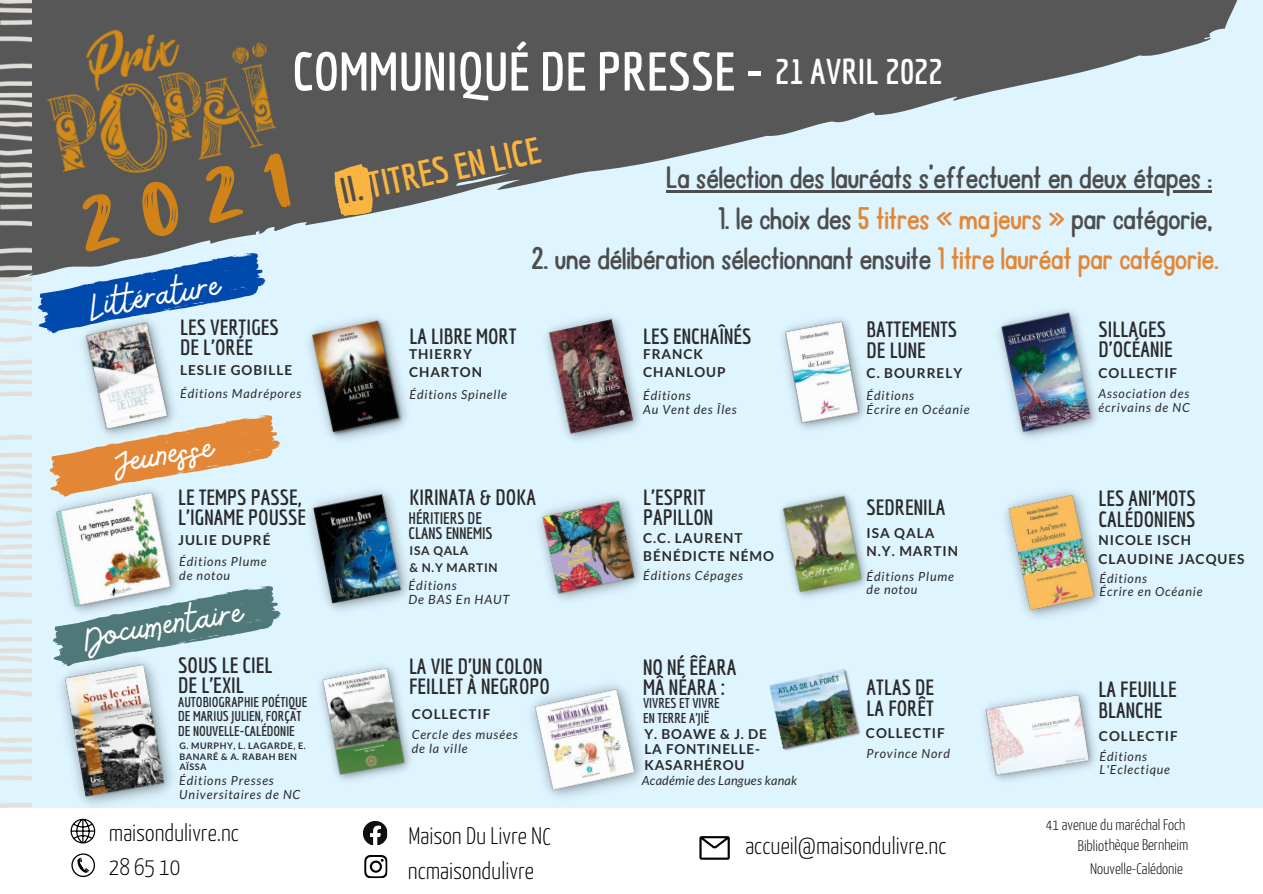
<style>
.page{position:relative;width:1263px;height:894px;background:#fff}
.page>*{position:absolute;margin:0;border:0;box-sizing:border-box;transform-origin:0 0}
.t1{font:100.5px "Better Together Script";color:#d28318}
.t2{font:700 52.95px "Economica";color:#fff}
.t3{font:41.25px "Bellaboo";color:#fff}
.t4{font:41.1px "Bellaboo";color:#fff}
.t5{font:700 36px "Economica";color:#fab540}
.t6{font:700 34.95px "Economica";color:#fff}
.t7{font:33px "Ballpoint";color:#4d4d4d}
.t8{font:300 24px "Yanone Kaffeesatz";color:#000}
.t9{font:300 23.85px "Yanone Kaffeesatz";color:#000}
.t10{font:700 21.6px "Economica";color:#2b2a2a}
.t11{font:700 21.45px/20.2px "Economica";color:#2b2a2a}
.t12{font:700 16.2px "Economica";color:#2b2a2a}
.t13{font:300 15.3px "Yanone Kaffeesatz";letter-spacing:-.005em;color:#000}
.t14{font:700 13.8px "Economica";color:#2b2a2a}
.t15{font:700 13.65px/18.1px "Lato";letter-spacing:.07em;color:#2b2a2a}
.t16{font:italic 12.75px "Lato";letter-spacing:.07em;color:#2b2a2a}
.t17{font:italic 12.6px "Lato";letter-spacing:.02em;color:#2b2a2a}
.t18{font:italic 12.45px/13.5px "Lato";letter-spacing:.07em;color:#2b2a2a}
.t19{font:700 12px "Lato";letter-spacing:.055em;color:#2b2a2a}
.t20{font:700 9px/10.5px "Lato";letter-spacing:.055em;color:#2b2a2a}
.s1{color:#4d4d4d}
.s2{color:#e38737}
</style>
<div class="page">
<div style="left:0;top:0;width:1263px;height:893px;background:#def4ff"></div>
<svg style="left:31px;top:0;width:385px;height:291px;fill:#575757"></svg>
<svg style="left:412px;top:0;width:798px;height:188px;fill:#575757"></svg>
<img style="left:31px;top:0;width:274px;height:249px">
<img style="left:0;top:0;width:31px;height:808px">
<svg style="left:330px;top:162px;width:48px;height:57px;background:#bb9451"></svg>
<div style="left:0;top:808px;width:1263px;height:85px;background:#fff"></div>
<svg style="left:363px;top:821px;width:25px;height:24px"></svg>
<svg style="left:364px;top:855px;width:24px;height:23px"></svg>
<svg style="left:71px;top:853px;width:24px;height:23px"></svg>
<svg style="left:73px;top:854px;width:21px;height:21px"></svg>
<svg style="left:77px;top:857px;width:12px;height:15px"></svg>
<svg style="left:71px;top:820px;width:24px;height:23px"></svg>
<svg style="left:699px;top:836px;width:31px;height:23px"></svg>
<img style="left:83px;top:336px;width:91px;height:76px">
<svg style="left:32px;top:250px;width:236px;height:86px"></svg>
<img style="left:310px;top:491px;width:98px;height:120px">
<svg style="left:49px;top:412px;width:231px;height:64px"></svg>
<img style="left:61px;top:669px;width:111px;height:151px">
<svg style="left:53px;top:586px;width:228px;height:83px"></svg>
<img style="left:539px;top:497px;width:102px;height:103px">
<img style="left:983px;top:691px;width:113px;height:90px">
<img style="left:309px;top:317px;width:98px;height:123px">
<img style="left:50px;top:476px;width:142px;height:150px">
<img style="left:782px;top:318px;width:83px;height:111px">
<img style="left:1005px;top:491px;width:97px;height:126px">
<img style="left:999px;top:310px;width:98px;height:128px">
<img style="left:531px;top:684px;width:111px;height:113px">
<img style="left:781px;top:493px;width:86px;height:104px">
<img style="left:769px;top:668px;width:92px;height:83px">
<img style="left:320px;top:665px;width:90px;height:116px">
<hr style="left:666px;top:190px;width:546px;height:3px;background:#4d4d4d">
<img style="left:546px;top:316px;width:94px;height:124px">
<p class="t2" style="left:292px;top:40px;width:472px">COMMUNIQUÉ DE PRESSE -</p>
<p class="t6" style="left:775px;top:51px;width:169px">21 AVRIL 2022</p>
<p class="t1" style="left:69px;top:185px;width:217px;rotate:-13deg">2021</p>
<p class="t4" style="left:86px;top:280px;width:132px;rotate:-9deg">Littérature</p>
<p class="t11" style="left:180px;top:316px;width:100px">LES VERTIGES</p>
<p class="t11" style="left:180px;top:337px;width:74px">DE L'ORÉE</p>
<p class="t15" style="left:180px;top:361px;width:114px">LESLIE GOBILLE</p>
<p class="t18" style="left:180px;top:386px;width:123px">Éditions Madrépores</p>
<p class="t3" style="left:110px;top:436px;width:101px;rotate:-9deg">Jeunesse</p>
<p class="t11" style="left:178px;top:486px;width:130px">LE TEMPS PASSE,<br>L'IGNAME POUSSE</p>
<p class="t15" style="left:178px;top:531px;width:94px">JULIE DUPRÉ</p>
<p class="t18" style="left:179px;top:554px;width:89px">Éditions Plume de notou</p>
<p class="t3" style="left:81px;top:610px;width:161px;rotate:-9deg">Documentaire</p>
<p class="t10" style="left:178px;top:652px;width:96px">SOUS LE CIEL</p>
<p class="t10" style="left:178px;top:672px;width:67px">DE L'EXIL</p>
<p class="t14" style="left:178px;top:693px;width:131px">AUTOBIOGRAPHIE POÉTIQUE</p>
<p class="t14" style="left:178px;top:708px;width:125px">DE MARIUS JULIEN, FORÇAT</p>
<p class="t14" style="left:178px;top:722px;width:118px">DE NOUVELLE-CALÉDONIE</p>
<p class="t20" style="left:179px;top:740px;width:128px">G. MURPHY, L. LAGARDE, E.<br>BANARÉ &amp; A. RABAH BEN<br>AÏSSA</p>
<p class="t18" style="left:179px;top:773px;width:96px">Éditions Presses</p>
<p class="t18" style="left:179px;top:787px;width:123px">Universitaires de NC</p>
<p class="t9" style="left:109px;top:823px;width:131px">maisondulivre.nc</p>
<p class="t9" style="left:109px;top:857px;width:73px">28 65 10</p>
<p class="t5" style="left:336px;top:170px;width:205px;rotate:-12deg"><span class="s1">II.</span> TITRES EN LICE</p>
<p class="t7" style="left:666px;top:162px;width:547px">La sélection des lauréats s’effectuent en deux étapes :</p>
<p class="t7" style="left:718px;top:202px;width:496px">1. le choix des <span class="s2">5 titres « majeurs »</span> par catégorie,</p>
<p class="t7" style="left:531px;top:243px;width:689px">2. une délibération sélectionnant ensuite <span class="s2">1 titre lauréat par catégorie.</span></p>
<p class="t11" style="left:409px;top:325px;width:108px">LA LIBRE MORT</p>
<p class="t15" style="left:409px;top:344px;width:75px">THIERRY<br>CHARTON</p>
<p class="t18" style="left:409px;top:388px;width:99px">Éditions Spinelle</p>
<p class="t10" style="left:410px;top:484px;width:128px">KIRINATA &amp; DOKA</p>
<p class="t12" style="left:408px;top:508px;width:75px">HÉRITIERS DE</p>
<p class="t12" style="left:408px;top:523px;width:86px">CLANS ENNEMIS</p>
<p class="t19" style="left:410px;top:543px;width:60px">ISA QALA</p>
<p class="t19" style="left:410px;top:559px;width:90px">&amp; N.Y MARTIN</p>
<p class="t16" style="left:408px;top:577px;width:50px">Éditions</p>
<p class="t16" style="left:408px;top:591px;width:102px">De BAS En HAUT</p>
<p class="t11" style="left:409px;top:655px;width:142px">LA VIE D'UN COLON<br>FEILLET À NEGROPO</p>
<p class="t15" style="left:412px;top:704px;width:80px">COLLECTIF</p>
<p class="t18" style="left:412px;top:727px;width:107px">Cercle des musées</p>
<p class="t18" style="left:412px;top:740px;width:57px">de la ville</p>
<p class="t8" style="left:408px;top:826px;width:144px">Maison Du Livre NC</p>
<p class="t11" style="left:643px;top:325px;width:110px">LES ENCHAÎNÉS</p>
<p class="t15" style="left:643px;top:344px;width:84px">FRANCK<br>CHANLOUP</p>
<p class="t18" style="left:643px;top:388px;width:49px">Éditions</p>
<p class="t18" style="left:643px;top:402px;width:95px">Au Vent des Îles</p>
<p class="t11" style="left:643px;top:486px;width:64px">L'ESPRIT</p>
<p class="t11" style="left:643px;top:506px;width:72px">PAPILLON</p>
<p class="t15" style="left:643px;top:528px;width:101px">C.C. LAURENT</p>
<p class="t15" style="left:643px;top:546px;width:132px">BÉNÉDICTE NÉMO</p>
<p class="t18" style="left:643px;top:568px;width:101px">Éditions Cépages</p>
<p class="t10" style="left:643px;top:654px;width:95px">NO NÉ ÊÊARA</p>
<p class="t10" style="left:643px;top:674px;width:83px">MÂ NÉARA :</p>
<p class="t14" style="left:643px;top:694px;width:78px">VIVRES ET VIVRE</p>
<p class="t14" style="left:643px;top:709px;width:68px">EN TERRE A'JIË</p>
<p class="t15" style="left:644px;top:724px;width:124px">Y. BOAWE &amp; J. DE</p>
<p class="t15" style="left:644px;top:739px;width:117px">LA FONTINELLE-</p>
<p class="t15" style="left:644px;top:755px;width:102px">KASARHÉROU</p>
<p class="t17" style="left:642px;top:772px;width:157px">Académie des Langues kanak</p>
<p class="t11" style="left:867px;top:319px;width:92px">BATTEMENTS</p>
<p class="t11" style="left:867px;top:339px;width:61px">DE LUNE</p>
<p class="t15" style="left:867px;top:363px;width:97px">C. BOURRELY</p>
<p class="t18" style="left:867px;top:388px;width:49px">Éditions</p>
<p class="t18" style="left:867px;top:402px;width:105px">Écrire en Océanie</p>
<p class="t11" style="left:867px;top:496px;width:80px">SEDRENILA</p>
<p class="t15" style="left:867px;top:523px;width:69px">ISA QALA</p>
<p class="t15" style="left:867px;top:541px;width:93px">N.Y. MARTIN</p>
<p class="t18" style="left:867px;top:569px;width:89px">Éditions Plume de notou</p>
<p class="t11" style="left:867px;top:677px;width:69px">ATLAS DE</p>
<p class="t11" style="left:867px;top:697px;width:69px">LA FORÊT</p>
<p class="t15" style="left:866px;top:723px;width:80px">COLLECTIF</p>
<p class="t18" style="left:867px;top:746px;width:85px">Province Nord</p>
<p class="t8" style="left:745px;top:836px;width:203px">accueil@maisondulivre.nc</p>
<p class="t11" style="left:1098px;top:318px;width:69px">SILLAGES</p>
<p class="t11" style="left:1098px;top:338px;width:76px">D'OCÉANIE</p>
<p class="t15" style="left:1098px;top:363px;width:80px">COLLECTIF</p>
<p class="t18" style="left:1098px;top:386px;width:92px">Association des</p>
<p class="t18" style="left:1098px;top:400px;width:93px">écrivains de NC</p>
<p class="t11" style="left:1098px;top:488px;width:99px">LES ANI'MOTS</p>
<p class="t11" style="left:1098px;top:508px;width:99px">CALÉDONIENS</p>
<p class="t15" style="left:1098px;top:531px;width:94px">NICOLE ISCH</p>
<p class="t15" style="left:1098px;top:549px;width:147px">CLAUDINE JACQUES</p>
<p class="t18" style="left:1099px;top:571px;width:49px">Éditions</p>
<p class="t18" style="left:1099px;top:584px;width:105px">Écrire en Océanie</p>
<p class="t11" style="left:1098px;top:679px;width:80px">LA FEUILLE</p>
<p class="t11" style="left:1098px;top:699px;width:65px">BLANCHE</p>
<p class="t15" style="left:1099px;top:726px;width:80px">COLLECTIF</p>
<p class="t18" style="left:1099px;top:749px;width:49px">Éditions</p>
<p class="t18" style="left:1099px;top:762px;width:72px">L'Eclectique</p>
<p class="t13" style="left:1046px;top:818px;width:141px">41 avenue du maréchal Foch</p>
<p class="t13" style="left:1078px;top:838px;width:112px">Bibliothèque Bernheim</p>
<p class="t8" style="left:408px;top:860px;width:128px">ncmaisondulivre</p>
<p class="t13" style="left:1090px;top:862px;width:94px">Nouvelle-Calédonie</p>
</div>
